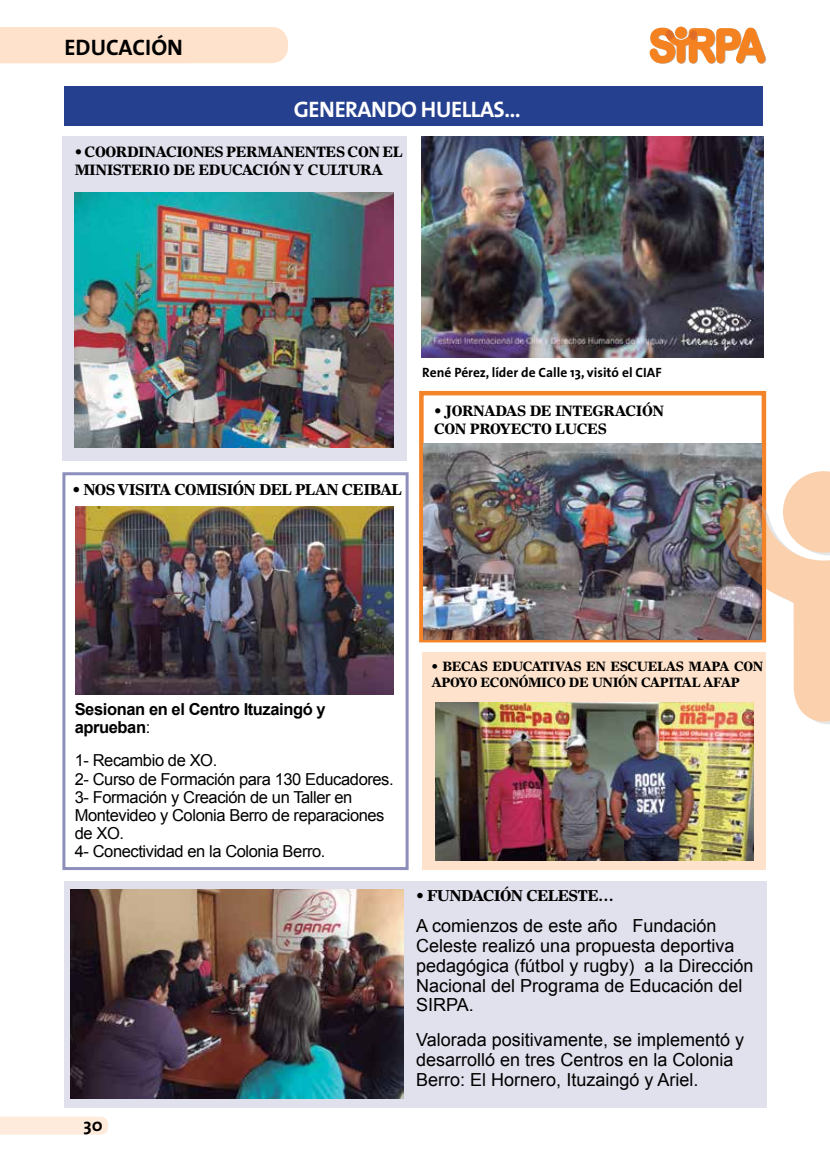
<style>
.page{position:relative;width:830px;height:1170px;background:#fff}
.page>*{position:absolute;margin:0;border:0;box-sizing:border-box;transform-origin:0 0}
.t1{font:700 22.5px "The Sans";color:#fff}
.t2{font:700 22.5px "The Sans";color:#000}
.t3{font:18px/19.8px "Arial";color:#000}
.t4{font:700 18px "The Sans";color:#000}
.t5{font:16.5px/18.1px "Arial";letter-spacing:-.025em;color:#000}
.t6{font:700 16.5px/18.1px "Arial";letter-spacing:-.025em;color:#000}
.t7{font:700 15.75px "Times Europa";letter-spacing:-.04em;color:#000}
.t8{font:700 15px/18px "Times Europa";letter-spacing:-.03em;color:#000}
.t9{font:700 13.5px/16.2px "Times Europa";letter-spacing:-.03em;color:#000}
.t10{font:700 13.5px "The Sans";color:#000}
.s1{font-weight:400}
</style>
<div class="page">
<div style="left:0;top:1116px;width:108px;height:18px;background:#feebdb"></div>
<div style="left:675px;top:27px;width:12px;height:12px;background:#f58220;border-radius:50%"></div>
<svg style="left:649px;top:28px;width:116px;height:36px"></svg>
<div style="left:422px;top:652px;width:343px;height:218px;background:#fee2cb"></div>
<div style="left:62px;top:472px;width:346px;height:398px;border:3px solid #8e8ebd"></div>
<div style="left:419px;top:391px;width:346px;height:251px;border:4px solid #f48429"></div>
<div style="left:62px;top:136px;width:345px;height:324px;background:#e1e0ed"></div>
<div style="left:64px;top:86px;width:698px;height:40px;background:#25408f"></div>
<img style="left:421px;top:136px;width:341px;height:221px">
<img style="left:75px;top:193px;width:319px;height:255px">
<img style="left:423px;top:443px;width:338px;height:196px">
<img style="left:75px;top:506px;width:318px;height:188px">
<img style="left:435px;top:702px;width:318px;height:158px">
<div style="left:64px;top:880px;width:701px;height:227px;background:#e1e0ed"></div>
<img style="left:70px;top:889px;width:333px;height:209px">
<img style="left:718px;top:471px;width:111px;height:253px">
<div style="left:0;top:27px;width:288px;height:36px;background:#fee2cb"></div>
<p class="t2" style="left:64px;top:28px;width:120px">EDUCACIÓN</p>
<p class="t1" style="left:294px;top:90px;width:29px">Generand</p>
<p class="t1" style="left:401px;top:90px;width:47px">o Huellas</p>
<p class="t1" style="left:504px;top:90px;width:18px">…</p>
<p class="t8" style="left:75px;top:142px;width:329px">• COORDINACIONES PERMANENTES CON EL<br>MINISTERIO</p>
<p class="t8" style="left:173px;top:160px;width:47px">DE EDUCACIÓN</p>
<p class="t8" style="left:293px;top:160px;width:37px">Y CULTURA</p>
<p class="t7" style="left:72px;top:480px;width:55px"><span class="s1">•</span> NOS VISITA</p>
<p class="t7" style="left:174px;top:480px;width:22px">COMISIÓN</p>
<p class="t7" style="left:259px;top:480px;width:12px">DEL</p>
<p class="t7" style="left:295px;top:480px;width:22px">PLAN</p>
<p class="t7" style="left:342px;top:480px;width:62px">CEIBAL</p>
<p class="t10" style="left:422px;top:361px;width:241px">René Pérez, líder de Calle 13, visitó el CIAF</p>
<p class="t8" style="left:434px;top:401px;width:231px">• JORNADAS DE INTEGRACIÓN<br>CON</p>
<p class="t8" style="left:469px;top:419px;width:21px">PROYECTO</p>
<p class="t8" style="left:555px;top:419px;width:21px">LUCES</p>
<p class="t6" style="left:75px;top:700px;width:252px">Sesionan en el Centro Ituzaingó y aprueban<span class="s1">:</span></p>
<p class="t5" style="left:75px;top:751px;width:320px">1- Recambio de XO.<br>2- Curso de Formación para 130 Educadores.<br>3- Formación y Creación de un Taller en<br>Montevideo y Colonia Berro de reparaciones de XO.<br>4- Conectividad en la Colonia Berro.</p>
<p class="t4" style="left:84px;top:1109px;width:21px">30</p>
<p class="t9" style="left:431px;top:658px;width:226px">• BECAS EDUCATIVAS EN ESCUELAS</p>
<p class="t9" style="left:688px;top:658px;width:12px">MAPA</p>
<p class="t9" style="left:431px;top:658px;width:323px;text-indent:302px">CON<br>APOYO ECONÓMICO DE UNIÓN CAPITAL AFAP</p>
<p class="t7" style="left:416px;top:886px;width:33px"><span class="s1">•</span> FUNDACIÓN</p>
<p class="t7" style="left:526px;top:886px;width:22px">CELESTE</p>
<p class="t7" style="left:597px;top:886px;width:17px">…</p>
<p class="t3" style="left:416px;top:916px;width:339px">A comienzos de este año Fundación<br>Celeste realizó una propuesta deportiva pedagógica (fútbol y rugby) a la Dirección<br>Nacional del Programa de Educación del<br>SIRPA.</p>
<p class="t3" style="left:416px;top:1029px;width:329px">Valorada positivamente, se implementó y desarrolló en tres Centros en la Colonia<br>Berro: El Hornero, Ituzaingó y Ariel.</p>
</div>
